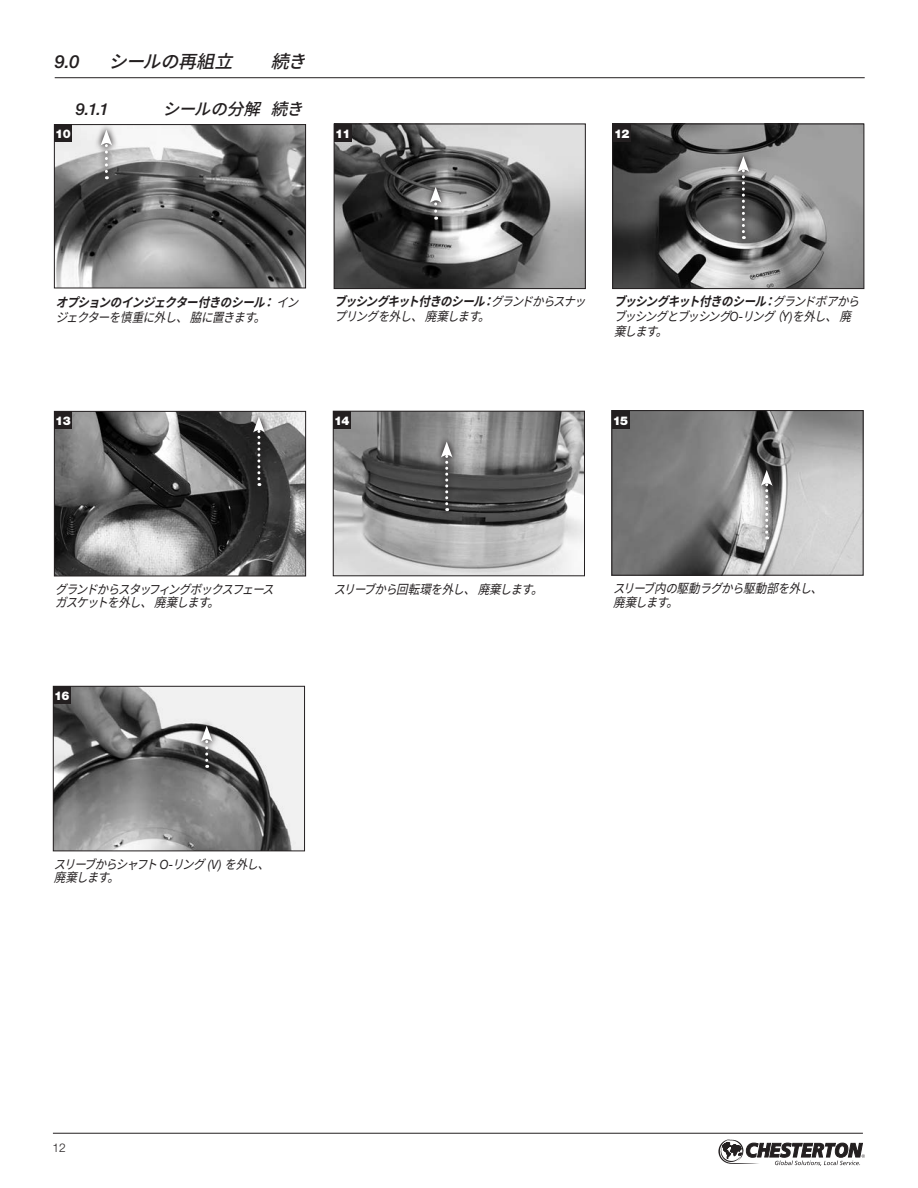
<style>
.page{position:relative;width:918px;height:1188px;background:#fff}
.page>*{position:absolute;margin:0;border:0;box-sizing:border-box;transform-origin:0 0}
.t1{font:italic 500 18px "Noto Sans CJ Kjp";color:#231f20}
.t2{font:italic 500 18px "Helvetica Neue LT Std";color:#231f20}
.t3{font:italic 500 16.5px "Noto Sans CJ Kjp";color:#231f20}
.t4{font:italic 500 16.5px "Helvetica Neue LT Std";color:#231f20}
.t5{font:italic 12.75px/15px "Noto Sans CJ Kjp";color:#231f20;scale:.9 1}
.t6{font:900 12px "Helvetica Neue CE";letter-spacing:-.05em;color:#fff}
.t7{font:300 12px "Helvetica Neue CE";color:#231f20}
.s1{font-weight:700}
.s2{font-family:"Helvetica Neue LT Std"}
</style>
<div class="page">
<hr style="left:53px;top:1133px;width:810px;height:1px;background:#231f20">
<svg style="left:718px;top:1139px;width:147px;height:27px"></svg>
<img style="left:336px;top:126px;width:248px;height:161px">
<div style="left:334px;top:124px;width:252px;height:165px;border:1px solid #231f20"></div>
<div style="left:334px;top:124px;width:18px;height:18px;background:#231f20"></div>
<svg style="left:423px;top:181px;width:25px;height:45px"></svg>
<svg style="left:430px;top:187px;width:12px;height:24px"></svg>
<img style="left:614px;top:126px;width:248px;height:161px">
<div style="left:612px;top:124px;width:252px;height:165px;border:1px solid #231f20"></div>
<div style="left:613px;top:124px;width:18px;height:18px;background:#231f20"></div>
<svg style="left:731px;top:150px;width:25px;height:96px"></svg>
<svg style="left:738px;top:156px;width:11px;height:83px"></svg>
<img style="left:56px;top:126px;width:248px;height:160px">
<div style="left:54px;top:124px;width:252px;height:164px;border:1px solid #231f20"></div>
<div style="left:54px;top:124px;width:18px;height:18px;background:#231f20"></div>
<svg style="left:94px;top:124px;width:25px;height:62px"></svg>
<svg style="left:101px;top:130px;width:11px;height:49px"></svg>
<img style="left:56px;top:413px;width:248px;height:161px">
<div style="left:54px;top:411px;width:252px;height:165px;border:1px solid #231f20"></div>
<div style="left:54px;top:411px;width:18px;height:18px;background:#231f20"></div>
<svg style="left:246px;top:410px;width:25px;height:83px"></svg>
<svg style="left:253px;top:417px;width:12px;height:69px"></svg>
<img style="left:335px;top:413px;width:248px;height:161px">
<div style="left:333px;top:411px;width:252px;height:165px;border:1px solid #231f20"></div>
<div style="left:333px;top:411px;width:18px;height:18px;background:#231f20"></div>
<svg style="left:434px;top:435px;width:25px;height:83px"></svg>
<svg style="left:441px;top:442px;width:12px;height:69px"></svg>
<img style="left:614px;top:412px;width:248px;height:162px">
<div style="left:612px;top:410px;width:252px;height:166px;border:1px solid #231f20"></div>
<div style="left:612px;top:410px;width:18px;height:18px;background:#231f20"></div>
<div style="left:612px;top:411px;width:18px;height:18px;background:#231f20"></div>
<svg style="left:754px;top:464px;width:25px;height:82px"></svg>
<svg style="left:761px;top:470px;width:12px;height:69px"></svg>
<img style="left:55px;top:688px;width:248px;height:161px">
<div style="left:53px;top:686px;width:252px;height:165px;border:1px solid #231f20"></div>
<div style="left:53px;top:686px;width:18px;height:18px;background:#231f20"></div>
<svg style="left:194px;top:720px;width:25px;height:54px"></svg>
<svg style="left:201px;top:726px;width:12px;height:42px"></svg>
<hr style="left:55px;top:77px;width:810px;height:1px;background:#231f20">
<h1 class="t2" style="left:55px;top:51px;width:26px">9.0</h1>
<h1 class="t1" style="left:109px;top:52px;width:136px">シールの再組立</h1>
<h1 class="t1" style="left:271px;top:52px;width:48px">続き</h1>
<p class="t4" style="left:76px;top:99px;width:35px">9.1.1</p>
<p class="t3" style="left:163px;top:100px;width:152px">シールの分解続き</p>
<p class="t6" style="left:55px;top:126px;width:17px">10</p>
<p class="t6" style="left:335px;top:126px;width:17px">11</p>
<p class="t6" style="left:614px;top:126px;width:17px">12</p>
<p class="t5" style="left:56px;top:295px;width:280px"><span class="s1">オプションのインジェクター付きのシール：</span>インジェクターを慎重に外し、脇に置きます。</p>
<p class="t5" style="left:335px;top:294px;width:289px"><span class="s1">ブッシングキット付きのシール：</span>グランドからスナップリングを外し、廃棄します。</p>
<p class="t5" style="left:614px;top:294px;width:283px"><span class="s1">ブッシングキット付きのシール：</span>グランドボアからブッシングとブッシング<span class="s2">O -</span> リング（<span class="s2">Y)</span> を外し、廃棄します。</p>
<p class="t6" style="left:55px;top:413px;width:17px">13</p>
<p class="t6" style="left:334px;top:413px;width:17px">14</p>
<p class="t6" style="left:613px;top:413px;width:17px">135</p>
<p class="t5" style="left:55px;top:583px;width:253px;line-height:13.5px">グランドからスタッフィングボックスフェースガスケットを外し、廃棄します。</p>
<p class="t6" style="left:54px;top:688px;width:17px">16</p>
<p class="t5" style="left:334px;top:582px;width:242px">スリーブから回転環を外し、廃棄します。</p>
<p class="t5" style="left:613px;top:582px;width:243px;line-height:13.5px">スリーブ内の駆動ラグから駆動部を外し、廃棄します。</p>
<p class="t5" style="left:54px;top:858px;width:249px;line-height:13.5px">スリーブからシャフト<span class="s2">O -</span> リング<span class="s2">( V)</span> を外し、廃棄します。</p>
<p class="t7" style="left:52px;top:1140px;width:15px">12</p>
</div>
